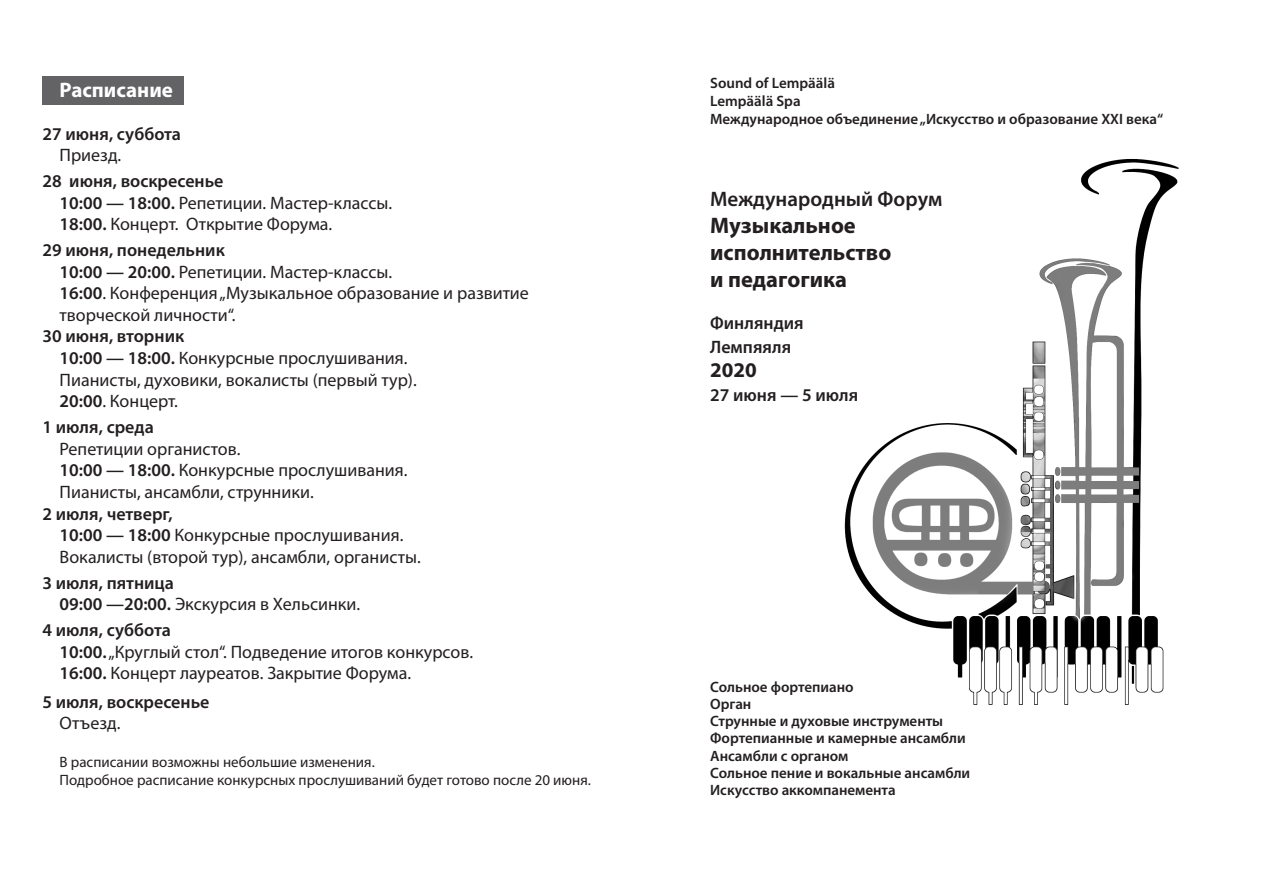
<style>
.page{position:relative;width:1263px;height:893px;background:#fff}
.page>*{position:absolute;margin:0;border:0;box-sizing:border-box;transform-origin:0 0}
.t1{font:700 22.5px "Myriad Pro";color:#231f20}
.t2{font:600 21px "Myriad Pro";color:#231f20}
.t3{font:700 21px "Myriad Pro";color:#fff}
.t4{font:700 21px "Myriad Pro";color:#231f20}
.Time_table_text{font:18px/21.6px "Myriad Pro";color:#231f20}
.Time_table_text-2{font:600 18px "Myriad Pro";color:#231f20}
.t5{font:600 15px "Myriad Pro";color:#231f20}
.t6{font:15px "Myriad Pro";color:#231f20}
.s1{font-weight:600}
</style>
<div class="page">
<img style="left:844px;top:158px;width:335px;height:547px">
<div style="left:43px;top:77px;width:141px;height:28px;background:#636366"></div>
<p class="t3" style="left:60px;top:76px;width:115px">Расписание</p>
<p class="Time_table_text-2" style="left:43px;top:122px;width:140px">27 июня, суббота</p>
<p class="Time_table_text" style="left:60px;top:144px;width:63px">Приезд.</p>
<p class="Time_table_text-2" style="left:43px;top:170px;width:183px">28 июня, воскресенье</p>
<p class="Time_table_text" style="left:60px;top:191px;width:334px"><span class="s1">10:00 — 18:00.</span> Репетиции. Мастер-классы.</p>
<p class="Time_table_text" style="left:60px;top:213px;width:274px"><span class="s1">18:00.</span> Концерт. Открытие Форума.</p>
<p class="Time_table_text-2" style="left:43px;top:239px;width:184px">29 июня, понедельник</p>
<p class="Time_table_text" style="left:60px;top:261px;width:334px"><span class="s1">10:00 — 20:00.</span> Репетиции. Мастер-классы.</p>
<p class="Time_table_text" style="left:60px;top:282px;width:471px"><span class="s1">16:00</span>. Конференция „Музыкальное образование и развитие творческой личности“.</p>
<p class="Time_table_text-2" style="left:43px;top:325px;width:143px">30 июня, вторник</p>
<p class="Time_table_text" style="left:60px;top:347px;width:350px"><span class="s1">10:00 — 18:00.</span> Конкурсные прослушивания.</p>
<p class="Time_table_text" style="left:60px;top:369px;width:359px">Пианисты, духовики, вокалисты (первый тур).</p>
<p class="Time_table_text" style="left:60px;top:390px;width:120px"><span class="s1">20:00</span>. Концерт.</p>
<p class="Time_table_text-2" style="left:43px;top:416px;width:113px">1 июля, среда</p>
<p class="Time_table_text" style="left:60px;top:438px;width:182px">Репетиции органистов.</p>
<p class="Time_table_text" style="left:60px;top:459px;width:350px"><span class="s1">10:00 — 18:00.</span> Конкурсные прослушивания.</p>
<p class="Time_table_text" style="left:60px;top:481px;width:256px">Пианисты, ансамбли, струнники.</p>
<p class="Time_table_text-2" style="left:43px;top:502px;width:132px">2 июля, четверг,</p>
<p class="Time_table_text" style="left:60px;top:524px;width:345px"><span class="s1">10:00 — 18:00</span> Конкурсные прослушивания.</p>
<p class="Time_table_text" style="left:60px;top:546px;width:363px">Вокалисты (второй тур), ансамбли, органисты.</p>
<p class="Time_table_text-2" style="left:43px;top:571px;width:133px">3 июля, пятница</p>
<p class="Time_table_text" style="left:60px;top:593px;width:302px"><span class="s1">09:00 —20:00.</span> Экскурсия в Хельсинки.</p>
<p class="Time_table_text-2" style="left:43px;top:619px;width:130px">4 июля, суббота</p>
<p class="Time_table_text" style="left:60px;top:641px;width:415px"><span class="s1">10:00.</span> „Круглый стол“. Подведение итогов конкурсов.</p>
<p class="Time_table_text" style="left:60px;top:662px;width:353px"><span class="s1">16:00.</span> Концерт лауреатов. Закрытие Форума.</p>
<p class="Time_table_text-2" style="left:43px;top:690px;width:169px">5 июля, воскресенье</p>
<p class="Time_table_text" style="left:60px;top:712px;width:62px">Отъезд.</p>
<p class="t6" style="left:60px;top:753px;width:317px">В расписании возможны небольшие изменения.</p>
<p class="t6" style="left:60px;top:771px;width:533px">Подробное расписание конкурсных прослушиваний будет готово после 20 июня.</p>
<p class="t5" style="left:710px;top:73px;width:126px">Sound of Lempäälä</p>
<p class="t5" style="left:710px;top:91px;width:92px">Lempäälä Spa</p>
<p class="t5" style="left:710px;top:109px;width:455px">Международное объединение „Искусство и образование XXI века“</p>
<p class="t2" style="left:710px;top:186px;width:234px">Международный Форум</p>
<p class="t1" style="left:710px;top:211px;width:147px">Музыкальное</p>
<p class="t1" style="left:710px;top:238px;width:183px">исполнительство</p>
<p class="t1" style="left:710px;top:265px;width:138px">и педагогика</p>
<p class="Time_table_text-2" style="left:710px;top:311px;width:95px">Финляндия</p>
<p class="Time_table_text-2" style="left:710px;top:335px;width:83px">Лемпяяля</p>
<p class="t4" style="left:710px;top:356px;width:48px">2020</p>
<p class="Time_table_text-2" style="left:710px;top:383px;width:150px">27 июня — 5 июля</p>
<p class="t5" style="left:710px;top:677px;width:145px">Сольное фортепиано</p>
<p class="t5" style="left:710px;top:694px;width:43px">Орган</p>
<p class="t5" style="left:710px;top:711px;width:234px">Струнные и духовые инструменты</p>
<p class="t5" style="left:710px;top:729px;width:257px">Фортепианные и камерные ансамбли</p>
<p class="t5" style="left:710px;top:746px;width:140px">Ансамбли с органом</p>
<p class="t5" style="left:710px;top:763px;width:262px">Сольное пение и вокальные ансамбли</p>
<p class="t5" style="left:710px;top:780px;width:187px">Искусство аккомпанемента</p>
</div>
